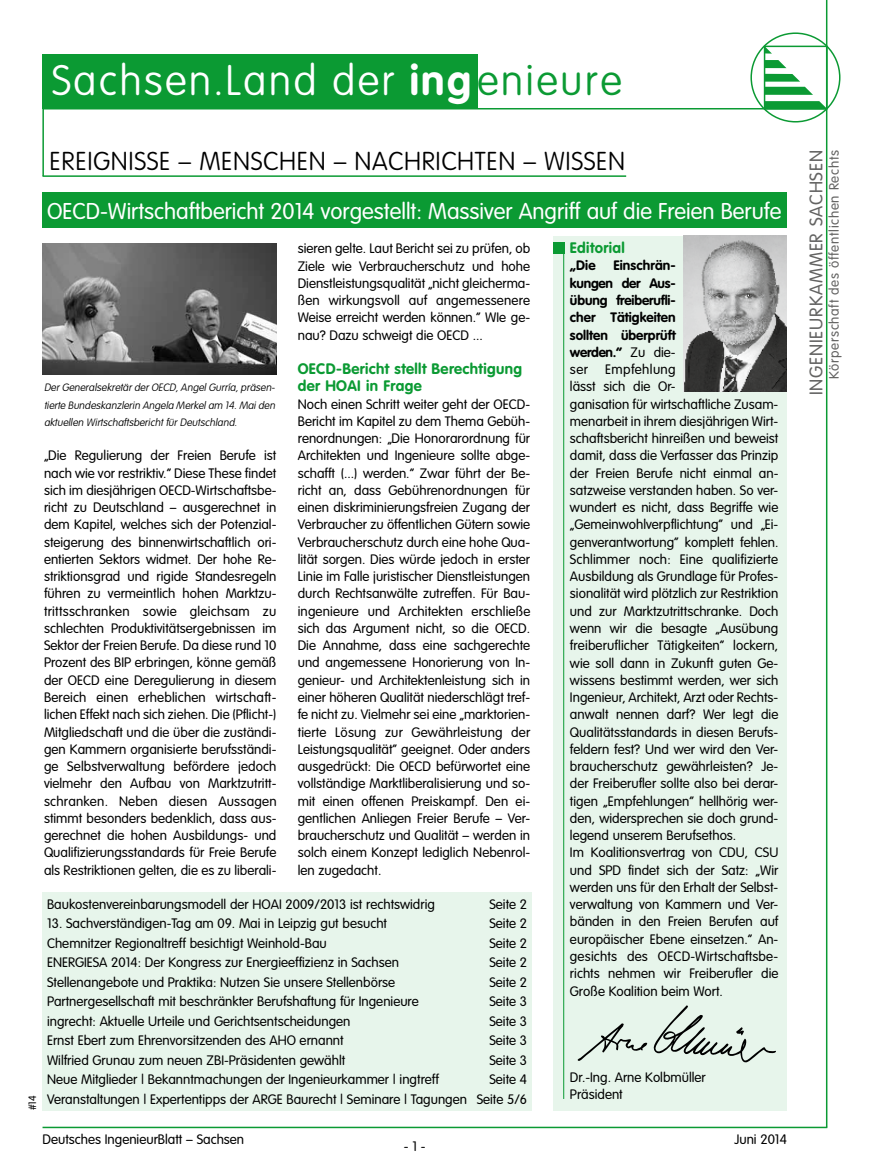
<style>
.page{position:relative;width:872px;height:1170px;background:#fff}
.page>*{position:absolute;margin:0;border:0;box-sizing:border-box;transform-origin:0 0}
.t1{font:100 42px "VAG Rounded";letter-spacing:.05em;color:#fff}
.t2{font:100 25.5px "VAG Rounded";letter-spacing:.025em;color:#000}
.t3{font:300 22.5px "VAG Rounded";color:#fff}
.t4{font:300 18px "VAG Rounded";letter-spacing:.05em;color:#636362}
.t5{font:700 15px/17.2px "VAG Rounded";letter-spacing:.025em;color:#0b9a33}
.t6{font:300 13.5px/17.2px "VAG Rounded";color:#000;text-align:justify}
.t7{font:700 13.5px/17.2px "VAG Rounded";color:#000;text-align:justify}
.t8{font:300 13.5px "VAG Rounded";letter-spacing:.05em;color:#636362}
.t9{font:italic 100 10.5px/17.2px "VAG Rounded";color:#000;text-align:justify}
.t10{font:300 10.5px "VAG Rounded";color:#000}
.s1{font-weight:700}
.s2{color:#0b9a33}
.s3{font-weight:300}
</style>
<div class="page">
<div style="left:553px;top:236px;width:234px;height:874px;background:#e7f5eb"></div>
<hr style="left:43px;top:1126px;width:784px;height:2px;background:#0b9a33">
<div style="left:43px;top:193px;width:744px;height:35px;background:#0b9a33"></div>
<div style="left:43px;top:55px;width:434px;height:54px;background:#0b9a33"></div>
<hr style="left:43px;top:108px;width:783px;height:1px;background:#0b9a33">
<hr style="left:42px;top:109px;width:2px;height:67px;background:#0b9a33">
<hr style="left:43px;top:175px;width:583px;height:2px;background:#0b9a33">
<div style="left:750px;top:32px;width:90px;height:90px;border:2px solid #0b9a33;border-radius:50%"></div>
<div style="left:764px;top:46px;width:63px;height:63px;border:2px solid #0b9a33"></div>
<svg style="left:764px;top:101px;width:62px;height:8px"></svg>
<svg style="left:764px;top:60px;width:22px;height:8px"></svg>
<hr style="left:826px;top:0;width:1px;height:1127px;background:#0b9a33">
<svg style="left:764px;top:74px;width:49px;height:21px"></svg>
<svg style="left:764px;top:45px;width:8px;height:9px"></svg>
<div style="left:43px;top:891px;width:488px;height:219px;background:#e7f5eb"></div>
<hr style="left:563px;top:242px;width:1px;height:856px;background:#0b9a33">
<svg style="left:577px;top:1023px;width:70px;height:38px"></svg>
<svg style="left:653px;top:1005px;width:123px;height:57px"></svg>
<img style="left:683px;top:236px;width:104px;height:155px">
<div style="left:553px;top:242px;width:11px;height:11px;background:#0b9a33"></div>
<img style="left:43px;top:243px;width:233px;height:131px">
<h1 class="t1" style="left:52px;top:57px;width:571px">Sachsen.Land der <span class="s1">ing</span><span class="s2">enieure</span></h1>
<h2 class="t2" style="left:50px;top:146px;width:577px">EREIGNISSE – MENSCHEN – NACHRICHTEN – WISSEN</h2>
<h3 class="t3" style="left:47px;top:198px;width:736px">OECD-Wirtschaftbericht 2014 vorgestellt: Massiver Angriff auf die Freien Berufe</h3>
<p class="t9" style="left:44px;top:379px;width:234px">DerGeneralsekretärderOECD,AngelGurría,präsen&shy;tierte Bundeskanzlerin Angela Merkelam 14.Maiden aktuellen Wirtschaftsbericht für Deutschland.</p>
<p class="t6" style="left:44px;top:447px;width:234px">„Die Regulierung der Freien Berufe ist nach wie vor restriktiv.“ Diese These findet sich im diesjährigen OECD-Wirtschaftsbe&shy;richt zu Deutschland – ausgerechnet in dem Kapitel, welches sich der Potenzial&shy;steigerung des binnenwirtschaftlich ori&shy;entierten Sektors widmet. Der hohe Re&shy;striktionsgrad und rigide Standesregeln führen zu vermeintlich hohen Marktzu&shy;trittsschranken sowie gleichsam zu schlechten Produktivitätsergebnissen im Sektor der Freien Berufe. Da diese rund 10<br>Prozent des BIP erbringen, könne gemäß der OECD eine Deregulierung in diesem Bereich einen erheblichen wirtschaft&shy;lichen Effekt nach sich ziehen. Die (Pflicht-)<br>Mitgliedschaft und die über die zuständi&shy;gen Kammern organisierte berufsständi&shy;ge Selbstverwaltung befördere jedoch vielmehr den Aufbau von Marktzutritt&shy;schranken. Neben diesen Aussagen stimmt besonders bedenklich, dass aus&shy;gerechnet die hohen Ausbildungs- und Qualifizierungsstandards für Freie Berufe als Restriktionen gelten, die es zu liberali-</p>
<p class="t6" style="left:298px;top:240px;width:234px">sieren gelte. Laut Bericht sei zu prüfen, ob Ziele wie Verbraucherschutz und hohe Dienstleistungsqualität „nicht gleicherma&shy;ßen wirkungsvoll auf angemessenere Weise erreicht werden können.“ WIe ge&shy;nau? Dazu schweigt die OECD ...</p>
<p class="t5" style="left:298px;top:360px;width:226px">OECD-Bericht stellt Berechtigung der HOAI in Frage</p>
<p class="t6" style="left:298px;top:395px;width:234px">Noch einen Schritt weiter geht der OECD-Bericht im Kapitel zu dem Thema Gebüh&shy;renordnungen: „Die Honorarordnung für Architekten und Ingenieure sollte abge&shy;schafft (...) werden.“ Zwar führt der Be&shy;richt an, dass Gebührenordnungen für einen diskriminierungsfreien Zugang der Verbraucher zu öffentlichen Gütern sowie Verbraucherschutz durch eine hohe Qua&shy;lität sorgen. Dies würde jedoch in erster Linie im Falle juristischer Dienstleistungen durch Rechtsanwälte zutreffen. Für Bau&shy;ingenieure und Architekten erschließe sich das Argument nicht, so die OECD.<br>Die Annahme, dass eine sachgerechte und angemessene Honorierung von In&shy;genieur- und Architektenleistung sich in einer höheren Qualität niederschlägt tref&shy;fe nicht zu. Vielmehr sei eine „marktorien&shy;tierte Lösung zur Gewährleistung der Leistungsqualität“ geeignet. Oder anders ausgedrückt: Die OECD befürwortet eine vollständige Marktliberalisierung und so&shy;mit einen offenen Preiskampf. Den ei&shy;gentlichen Anliegen Freier Berufe – Ver&shy;braucherschutz und Qualität – werden in solch einem Konzept lediglich Nebenrol&shy;len zugedacht.</p>
<p class="t10" style="left:26px;top:1110px;width:16px;rotate:-90deg">#14</p>
<p class="t6" style="left:47px;top:895px;width:389px">Baukostenvereinbarungsmodell der HOAI 2009/2013 ist rechtswidrig</p>
<p class="t6" style="left:489px;top:895px;width:39px">Seite 2</p>
<p class="t6" style="left:47px;top:914px;width:341px">13. Sachverständigen-Tag am 09. Mai in Leipzig gut besucht</p>
<p class="t6" style="left:489px;top:914px;width:39px">Seite 2</p>
<p class="t6" style="left:47px;top:934px;width:281px">Chemnitzer Regionaltreff besichtigt Weinhold-Bau</p>
<p class="t6" style="left:489px;top:934px;width:39px">Seite 2</p>
<p class="t6" style="left:47px;top:953px;width:353px">ENERGIESA 2014: Der Kongress zur Energieeffizienz in Sachsen</p>
<p class="t6" style="left:489px;top:953px;width:39px">Seite 2</p>
<p class="t6" style="left:47px;top:973px;width:350px">Stellenangebote und Praktika: Nutzen Sie unsere Stellenbörse</p>
<p class="t6" style="left:489px;top:973px;width:39px">Seite 2</p>
<p class="t6" style="left:47px;top:992px;width:373px">Partnergesellschaft mit beschränkter Berufshaftung für Ingenieure</p>
<p class="t6" style="left:489px;top:992px;width:39px">Seite 3</p>
<p class="t6" style="left:47px;top:1012px;width:305px">ingrecht: Aktuelle Urteile und Gerichtsentscheidungen</p>
<p class="t6" style="left:489px;top:1012px;width:39px">Seite 3</p>
<p class="t6" style="left:47px;top:1031px;width:298px">Ernst Ebert zum Ehrenvorsitzenden des AHO ernannt</p>
<p class="t6" style="left:489px;top:1031px;width:39px">Seite 3</p>
<p class="t6" style="left:47px;top:1051px;width:300px">Wilfried Grunau zum neuen ZBI-Präsidenten gewählt</p>
<p class="t6" style="left:489px;top:1051px;width:39px">Seite 3</p>
<p class="t6" style="left:47px;top:1070px;width:393px">Neue Mitglieder | Bekanntmachungen der Ingenieurkammer | ingtreff</p>
<p class="t6" style="left:47px;top:1069px;width:481px;line-height:19.5px;text-align:right">Seite 4<br>Veranstaltungen | Expertentipps der ARGE Baurecht | Seminare | Tagungen Seite 5/6</p>
<p class="t5" style="left:570px;top:239px;width:56px">Editorial</p>
<p class="t7" style="left:570px;top:257px;width:27px">„Die</p>
<p class="t7" style="left:570px;top:257px;width:107px;text-indent:43px">Einschrän&shy;kungen der Aus&shy;übung freiberufli&shy;cher Tätigkeiten sollten überprüft werden.“ <span class="s3">Zu die&shy;ser</span></p>
<p class="t6" style="left:570px;top:360px;width:210px;text-align:left;text-indent:35px">Empfehlung<br>lässt sich die Or-<br>ganisation für wirtschaftliche Zusam&shy;menarbeit in ihrem diesjährigen Wirt&shy;schaftsbericht hinreißen und beweist damit, dass die Verfasser das Prinzip der Freien Berufe nicht einmal an&shy;satzweise verstanden haben. So ver&shy;wundert es nicht, dass Begriffe wie „Gemeinwohlverpflichtung“ und „Ei&shy;genverantwortung“ komplett fehlen.<br>Schlimmer noch: Eine qualifizierte Ausbildung als Grundlage für Profes&shy;sionalität wird plötzlich zur Restriktion und zur Marktzutrittschranke. Doch wenn wir die besagte „Ausübung freiberuflicher Tätigkeiten“ lockern, wie soll dann in Zukunft guten Ge&shy;wissens bestimmt werden, wer sich Ingenieur, Architekt, Arzt oder Rechts&shy;anwalt nennen darf? Wer legt die Qualitätsstandards in diesen Berufs&shy;feldern fest? Und wer wird den Ver&shy;braucherschutz gewährleisten? Je&shy;der Freiberufler sollte also bei derar&shy;tigen „Empfehlungen“ hellhörig wer&shy;den, widersprechen sie doch grund&shy;legend unserem Berufsethos.<br>Im Koalitionsvertrag von CDU, CSU und SPD findet sich der Satz: „Wir werden uns für den Erhalt der Selbst&shy;verwaltung von Kammern und Ver&shy;bänden in den Freien Berufen auf europäischer Ebene einsetzen.“ An&shy;gesichts des OECD-Wirtschaftsbe&shy;richts nehmen wir Freiberufler die Große Koalition beim Wort.</p>
<p class="t6" style="left:570px;top:1068px;width:137px">Dr.-Ing. Arne Kolbmüller<br>Präsident</p>
<p class="t6" style="left:43px;top:1130px;width:203px">Deutsches IngenieurBlatt – Sachsen</p>
<p class="t6" style="left:734px;top:1130px;width:54px">Juni 2014</p>
<p class="t6" style="left:404px;top:1137px;width:23px">- 1 -</p>
<h3 class="t4" style="left:806px;top:395px;width:247px;rotate:-90deg">INGENIEURKAMMER SACHSEN</h3>
<p class="t8" style="left:826px;top:379px;width:230px;rotate:-90deg">Körperschaft des öffentlichen Rechts</p>
</div>
